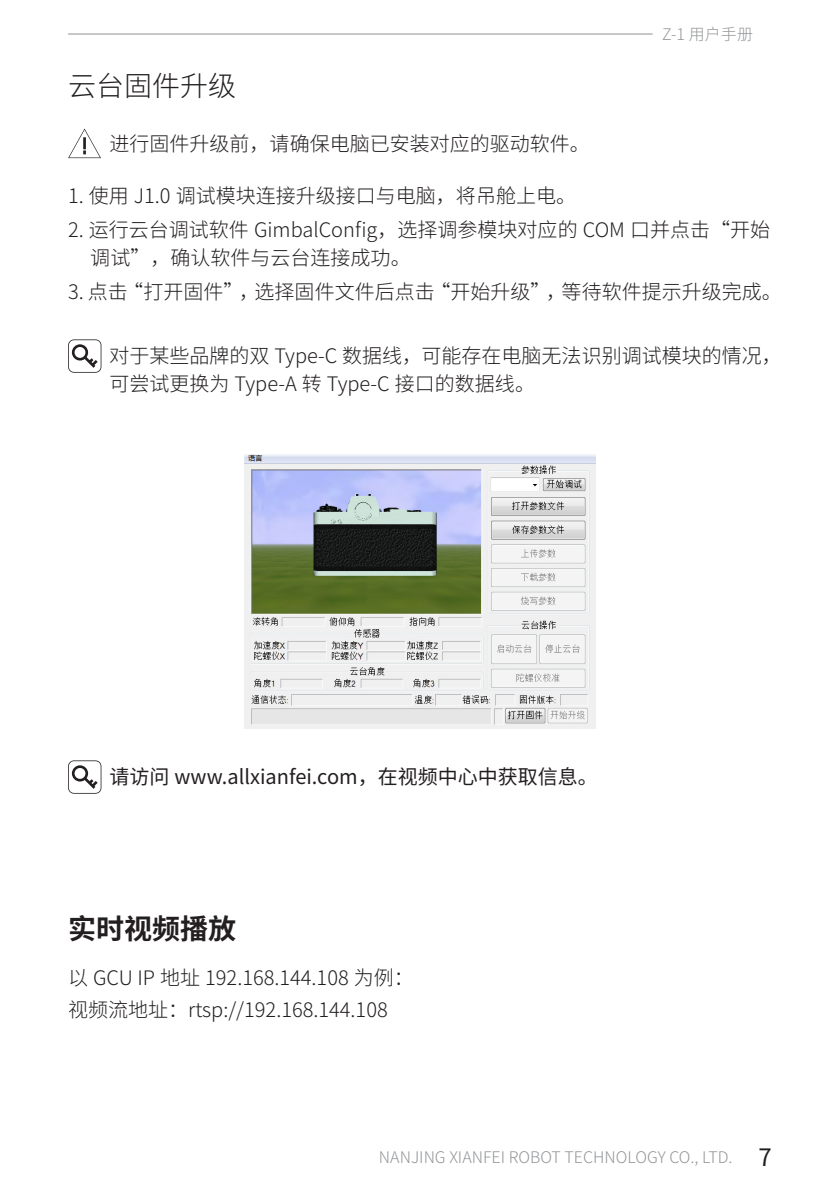
<style>
.page{position:relative;width:840px;height:1191px;background:#fff}
.page>*{position:absolute;margin:0;border:0;box-sizing:border-box;transform-origin:0 0}
.章{font:700 28px "Noto Sans Hans";color:#231f20}
.次章{font:300 28px "Noto Sans Hans";color:#231f20}
.节{font:300 20px/28px "Noto Sans Hans";color:#231f20}
.节-2{font:20px "Noto Sans Hans";color:#231f20}
.t1{font:300 16px "Noto Sans Hans";color:#939598}
.s1{font-weight:400;font-size:24px;color:#231f20}
</style>
<div class="page">
<hr style="left:68px;top:34px;width:584px;height:1px;background:#231f20">
<img style="left:244px;top:454px;width:351px;height:274px">
<svg style="left:68px;top:129px;width:33px;height:29px"></svg>
<svg style="left:68px;top:339px;width:33px;height:34px"></svg>
<svg style="left:68px;top:760px;width:33px;height:33px"></svg>
<p class="次章" style="left:68px;top:70px;width:169px">云台固件升级</p>
<p class="节" style="left:109px;top:130px;width:482px">进行固件升级前，请确保电脑已安装对应的驱动软件。</p>
<p class="t1" style="left:661px;top:25px;width:92px">Z-1 用户手册</p>
<p class="节" style="left:68px;top:182px;width:509px">1. 使用 J1.0 调试模块连接升级接口与电脑，将吊舱上电。</p>
<p class="节" style="left:90px;top:216px;width:681px;text-indent:-22px">2. 运行云台调试软件 GimbalConfig，选择调参模块对应的 COM 口并点击“开始调试”，确认软件与云台连接成功。</p>
<p class="节" style="left:68px;top:278px;width:714px">3. 点击“打开固件”，选择固件文件后点击“开始升级”，等待软件提示升级完成。</p>
<p class="节" style="left:109px;top:342px;width:673px">对于某些品牌的双 Type-C 数据线，可能存在电脑无法识别调试模块的情况，可尝试更换为 Type-A 转 Type-C 接口的数据线。</p>
<p class="节-2" style="left:109px;top:765px;width:489px">请访问 www.allxianfei.com，在视频中心中获取信息。</p>
<p class="章" style="left:68px;top:913px;width:169px">实时视频播放</p>
<p class="节" style="left:68px;top:964px;width:347px">以 GCU IP 地址 192.168.144.108 为例：</p>
<p class="节" style="left:68px;top:996px;width:321px">视频流地址：rtsp://192.168.144.108</p>
<p class="t1" style="left:379px;top:1148px;width:394px">NANJING XIANFEI ROBOT TECHNOLOGY CO., LTD. <span class="s1">7</span></p>
</div>
